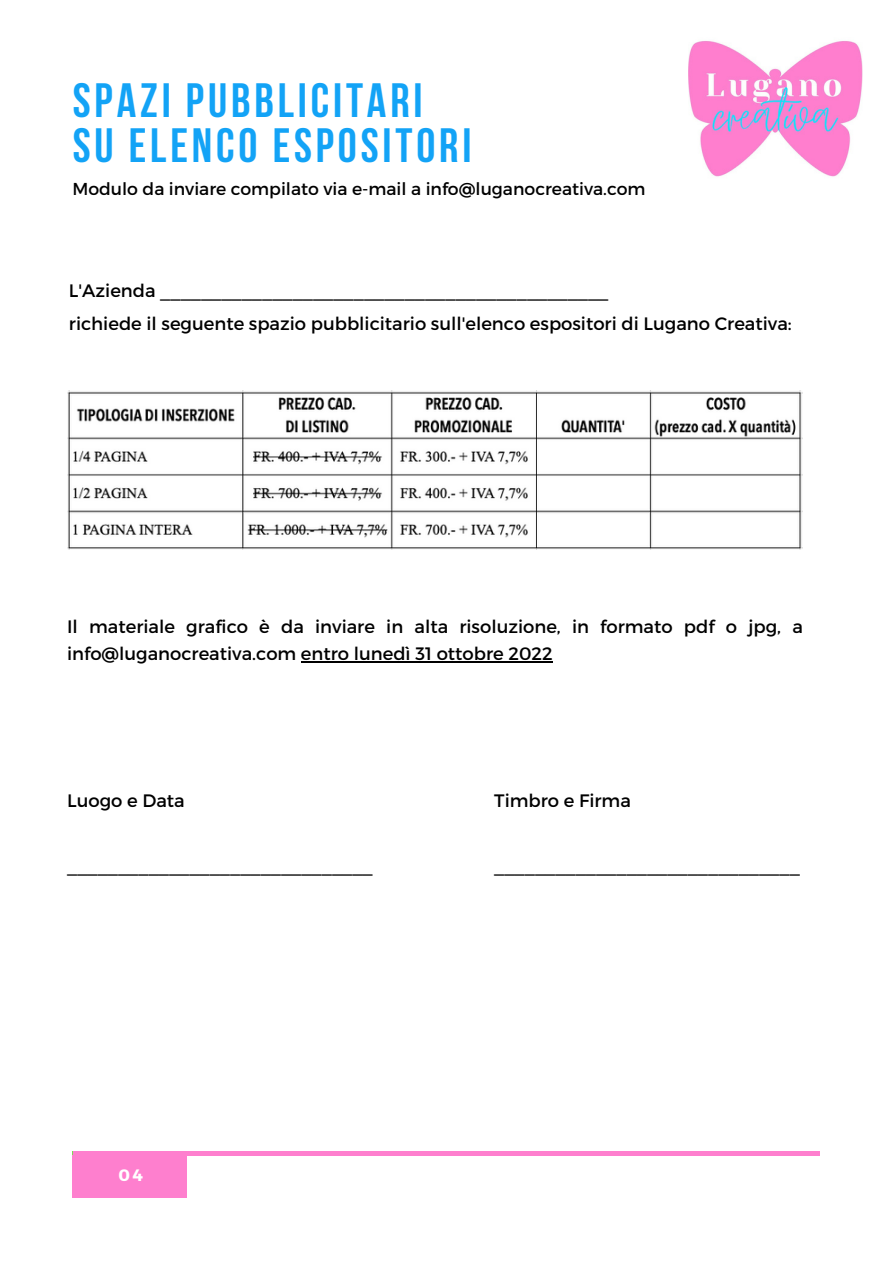
<style>
.page{position:relative;width:893px;height:1264px;background:#fff}
.page>*{position:absolute;margin:0;border:0;box-sizing:border-box;transform-origin:0 0}
.t1{font:700 48px/44.8px "Bebas Neue";letter-spacing:.08em;color:#13a3f6}
.t2{font:18px/32.5px "Montserrat";color:#000}
.t3{font:17.25px "Montserrat";color:#000}
.t4{font:700 16.5px "Montserrat";color:#fff}
</style>
<div class="page">
<div style="left:72px;top:1151px;width:115px;height:46px;background:#fe7fce"></div>
<hr style="left:73px;top:1151px;width:746px;height:4px;background:#fe7fce">
<img style="left:688px;top:41px;width:174px;height:136px">
<img style="left:67px;top:390px;width:735px;height:159px">
<hr style="left:301px;top:661px;width:251px;height:1px;background:#000">
<h1 class="t1" style="left:73px;top:82px;width:400px">SPAZI PUBBLICITARI<br>SU ELENCO ESPOSITORI</h1>
<p class="t3" style="left:72px;top:177px;width:574px">Modulo da inviare compilato via e-mail a info@luganocreativa.com</p>
<p class="t2" style="left:69px;top:273px;width:724px">L'Azienda ____________________________________________<br>richiede il seguente spazio pubblicitario sull'elenco espositori di Lugano Creativa:</p>
<p class="t2" style="left:67px;top:612px;width:737px;line-height:27px">Il materiale grafico è da inviare in alta risoluzione, in formato pdf o jpg, a info@luganocreativa.com entro lunedì 31 ottobre 2022</p>
<p class="t2" style="left:67px;top:783px;width:119px">Luogo e Data</p>
<p class="t2" style="left:67px;top:848px;width:307px">______________________________</p>
<p class="t4" style="left:119px;top:1164px;width:26px">04</p>
<p class="t2" style="left:494px;top:783px;width:138px">Timbro e Firma</p>
<p class="t2" style="left:494px;top:848px;width:307px">______________________________</p>
</div>
